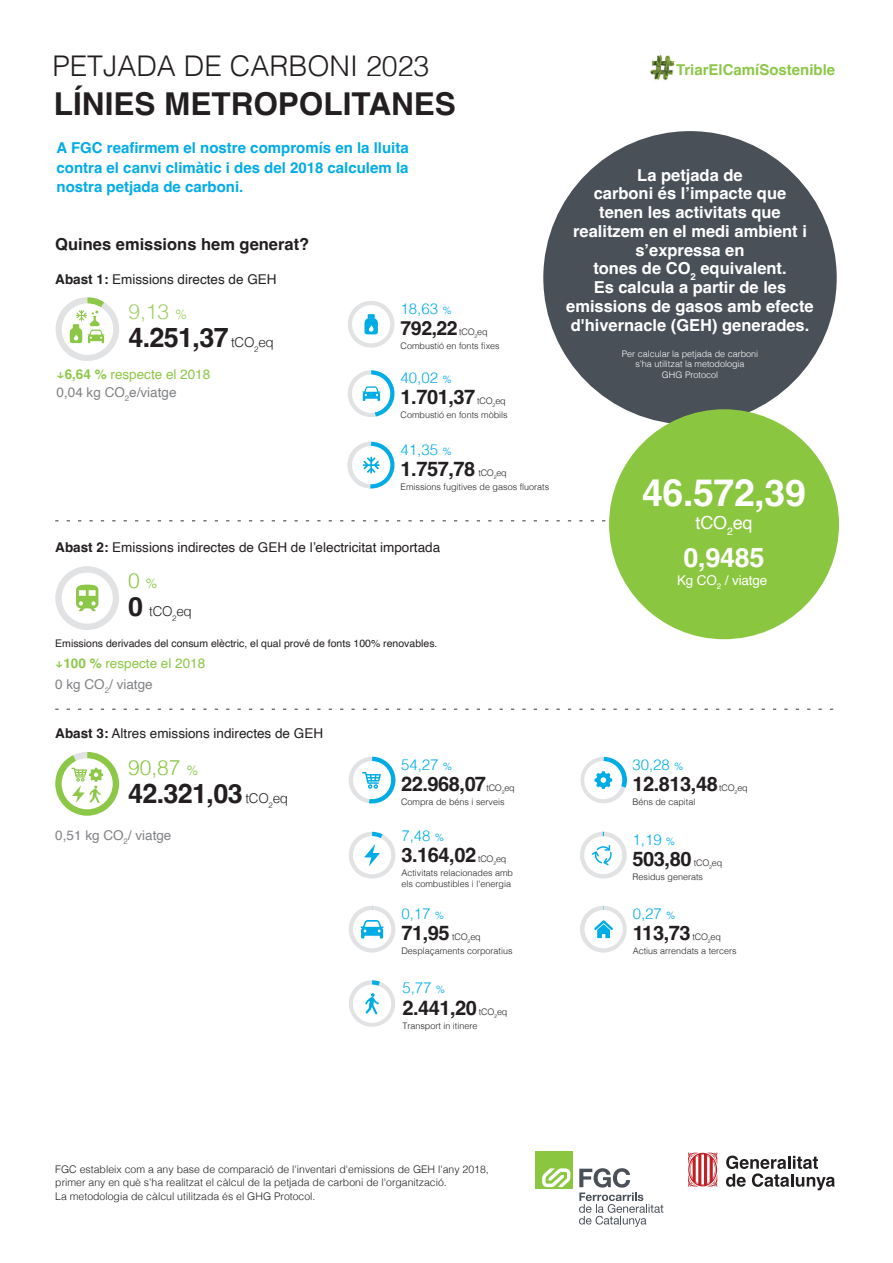
<style>
.page{position:relative;width:893px;height:1263px;background:#fff}
.page>*{position:absolute;margin:0;border:0;box-sizing:border-box;transform-origin:0 0}
.t1{font:700 37.5px "Helvetica";letter-spacing:-.01em;color:#fff}
.t2{font:700 31.5px "Helvetica";color:#231f20}
.t3{font:300 28.5px "Helvetica";color:#231f20}
.t4{font:700 27px "Helvetica";letter-spacing:-.025em;color:#231f20}
.t5{font:700 27px "Helvetica";color:#fff}
.t6{font:300 21px "Helvetica";color:#8cc748}
.t7{font:300 21px "Helvetica";color:#a3d06b}
.t8{font:700 20.1px "Helvetica";letter-spacing:-.025em;color:#231f20}
.t9{font:700 19.5px "Helvetica";color:#231f20}
.t10{font:18px "Helvetica";color:#fff}
.t11{font:700 16.5px/18.8px "Helvetica";color:#fff;text-align:center}
.t12{font:700 16.5px "Helvetica";color:#231f20}
.t13{font:700 15px/19.5px "Helvetica";color:#00ace6;text-align:justify}
.t14{font:300 15px "Helvetica";color:#00ace6}
.t15{font:700 15px "Helvetica";color:#8cc748}
.t16{font:13.5px "Helvetica";color:#231f20}
.t17{font:13.5px/18px "Helvetica";color:#808285}
.t18{font:13.5px "Helvetica";color:#8cc748}
.t19{font:13.5px "Helvetica";letter-spacing:-.01em;color:#fff}
.t20{font:300 13.5px "Helvetica";color:#231f20}
.t21{font:300 10.5px/13.5px "Helvetica";color:#231f20}
.t22{font:10.5px "Helvetica";color:#231f20}
.t23{font:300 9px/13.8px "Helvetica";color:#231f20}
.t24{font:300 9px/10.8px "Helvetica";color:#fff;text-align:center}
.s1{font-weight:700}
.s2{font-size:13.5px}
.s3{font-weight:300;font-size:13.5px}
.s4{font-family:"Montserrat";font-weight:600;color:#8cc748}
.s5{font-weight:700;color:#8cc748}
.s6{color:#8cc748}
.s7{font-size:10.5px}
.s8{font-weight:300;font-size:9px}
.s9{font-weight:700;font-size:27px}
.s10{font-family:"Montserrat";font-weight:600}
</style>
<div class="page">
<div style="left:580px;top:906px;width:47px;height:47px;background:#e1e2e4;border-radius:23px"></div>
<svg style="left:55px;top:520px;width:551px;height:1px"></svg>
<div style="left:543px;top:131px;width:294px;height:293px;background:#495058;border-radius:50%"></div>
<svg style="left:55px;top:709px;width:779px;height:1px"></svg>
<div style="left:55px;top:566px;width:64px;height:64px;background:#e1e2e4;border-radius:32px"></div>
<div style="left:62px;top:573px;width:51px;height:51px;background:#fff;border-radius:50%"></div>
<svg style="left:76px;top:585px;width:22px;height:26px"></svg>
<svg style="left:349px;top:832px;width:47px;height:47px"></svg>
<div style="left:584px;top:910px;width:39px;height:38px;background:#fff;border-radius:50%"></div>
<svg style="left:594px;top:906px;width:19px;height:32px"></svg>
<svg style="left:349px;top:980px;width:46px;height:47px"></svg>
<svg style="left:348px;top:370px;width:47px;height:47px"></svg>
<svg style="left:347px;top:442px;width:47px;height:46px"></svg>
<svg style="left:348px;top:301px;width:47px;height:47px"></svg>
<div style="left:609px;top:409px;width:230px;height:230px;background:#8bc640;border-radius:50%"></div>
<svg style="left:349px;top:906px;width:47px;height:47px"></svg>
<svg style="left:349px;top:757px;width:47px;height:47px"></svg>
<svg style="left:55px;top:752px;width:64px;height:64px"></svg>
<svg style="left:580px;top:832px;width:47px;height:47px"></svg>
<svg style="left:55px;top:297px;width:64px;height:64px"></svg>
<svg style="left:580px;top:757px;width:47px;height:46px"></svg>
<img style="left:650px;top:55px;width:25px;height:25px">
<div style="left:535px;top:1152px;width:37px;height:37px;background:#8bc640"></div>
<svg style="left:542px;top:1168px;width:28px;height:19px"></svg>
<svg style="left:579px;top:1168px;width:84px;height:59px"></svg>
<svg style="left:688px;top:1152px;width:29px;height:35px"></svg>
<svg style="left:726px;top:1155px;width:109px;height:35px"></svg>
<h3 class="t3" style="left:52px;top:42px;width:378px">PETJADA DE CARBONI 2023</h3>
<h2 class="t2" style="left:54px;top:85px;width:403px">LÍNIES METROPOLITANES</h2>
<h3 class="t13" style="left:57px;top:140px;width:354px">A FGC reafirmem el nostre compromís en la lluita contra el canvi climàtic i des del 2018 calculem la nostra petjada de carboni.</h3>
<h3 class="t12" style="left:55px;top:234px;width:255px">Quines emissions hem generat?</h3>
<h3 class="t16" style="left:55px;top:268px;width:223px"><span class="s1">Abast 1:</span> Emissions directes de GEH</h3>
<h3 class="t7" style="left:128px;top:293px;width:60px">9,13 <span class="s2">%</span></h3>
<h3 class="t4" style="left:128px;top:321px;width:147px">4.251,37 <span class="s3">tCO</span><sub>2</sub><span class="s3">eq</span></h3>
<h3 class="t17" style="left:57px;top:366px;width:155px"><span class="s4">↓</span><span class="s5">6,64 %</span> <span class="s6">respecte el 2018<br></span>0,04 kg CO<sub>2</sub>e/viatge</h3>
<h3 class="t14" style="left:401px;top:296px;width:53px">18,63 <span class="s7">%</span></h3>
<h3 class="t9" style="left:401px;top:316px;width:88px">792,22 <span class="s8">tCO</span><sub>2</sub><span class="s8">eq</span></h3>
<p class="t23" style="left:401px;top:338px;width:101px">Combustió en fonts fixes</p>
<h3 class="t14" style="left:401px;top:365px;width:53px">40,02 <span class="s7">%</span></h3>
<h3 class="t8" style="left:401px;top:385px;width:76px">1.701,37</h3>
<p class="t23" style="left:401px;top:394px;width:109px;text-align:right">tCO<sub>2</sub>eq<br>Combustió en fonts mòbils</p>
<h3 class="t14" style="left:401px;top:437px;width:53px">41,35 <span class="s7">%</span></h3>
<h3 class="t8" style="left:401px;top:456px;width:76px">1.757,78</h3>
<p class="t23" style="left:401px;top:465px;width:150px;text-indent:78px">tCO<sub>2</sub>eq<br>Emissions fugitives de gasos fluorats</p>
<h3 class="t16" style="left:55px;top:537px;width:386px"><span class="s1">Abast 2:</span> Emissions indirectes de GEH de l’electricitat importada</h3>
<h3 class="t6" style="left:128px;top:562px;width:31px">0 <span class="s2">%</span></h3>
<h3 class="t20" style="left:128px;top:600px;width:65px"><span class="s9">0</span> tCO<sub>2</sub>eq</h3>
<p class="t22" style="left:55px;top:635px;width:384px">Emissions derivades del consum elèctric, el qual prové de fonts 100% renovables.</p>
<h3 class="t18" style="left:55px;top:653px;width:151px"><span class="s10">↓</span><span class="s1">100 %</span> respecte el 2018</h3>
<h3 class="t17" style="left:55px;top:675px;width:99px">0 kg CO<sub>2</sub>/ viatge</h3>
<h3 class="t16" style="left:55px;top:723px;width:269px"><span class="s1">Abast 3:</span> Altres emissions indirectes de GEH</h3>
<h3 class="t6" style="left:128px;top:749px;width:72px">90,87 <span class="s2">%</span></h3>
<h3 class="t4" style="left:128px;top:777px;width:162px">42.321,03 <span class="s3">tCO</span><sub>2</sub><span class="s3">eq</span></h3>
<h3 class="t17" style="left:55px;top:826px;width:118px">0,51 kg CO<sub>2</sub>/ viatge</h3>
<h3 class="t14" style="left:401px;top:752px;width:53px">54,27 <span class="s7">%</span></h3>
<h3 class="t8" style="left:401px;top:772px;width:86px">22.968,07</h3>
<p class="t23" style="left:401px;top:781px;width:115px;text-indent:85px">tCO<sub>2</sub>eq<br>Compra de béns i serveis</p>
<h3 class="t14" style="left:401px;top:823px;width:44px">7,48 <span class="s7">%</span></h3>
<h3 class="t8" style="left:401px;top:843px;width:76px">3.164,02</h3>
<p class="t23" style="left:401px;top:851px;width:113px;text-indent:77px">tCO<sub>2</sub>eq<br>Activitats relacionades amb</p>
<p class="t23" style="left:401px;top:876px;width:111px">els combustibles i l'energia</p>
<h3 class="t14" style="left:401px;top:901px;width:44px">0,17 <span class="s7">%</span></h3>
<h3 class="t8" style="left:401px;top:921px;width:50px">71,95</h3>
<p class="t23" style="left:401px;top:929px;width:113px;text-indent:51px">tCO<sub>2</sub>eq<br>Desplaçaments corporatius</p>
<h3 class="t14" style="left:402px;top:975px;width:44px">5,77 <span class="s7">%</span></h3>
<h3 class="t8" style="left:402px;top:995px;width:76px">2.441,20</h3>
<p class="t23" style="left:479px;top:1004px;width:30px">tCO<sub>2</sub>eq</p>
<p class="t23" style="left:402px;top:1018px;width:77px">Transport in itinere</p>
<h3 class="t15" style="left:676px;top:61px;width:161px">TriarElCamíSostenible</h3>
<h3 class="t11" style="left:566px;top:167px;width:249px">La petjada de<br>carboni és l’impacte que<br>tenen les activitats que realitzem en el medi ambient i s’expressa en<br>tones de CO<sub>2</sub> equivalent.<br>Es calcula a partir de les emissions de gasos amb efecte d'hivernacle (GEH) generades.</h3>
<p class="t24" style="left:622px;top:347px;width:138px">Per calcular la petjada de carboni s’ha utilitzat la metodologia<br>GHG Protocol</p>
<h1 class="t1" style="left:642px;top:470px;width:165px">46.572,39</h1>
<h3 class="t10" style="left:695px;top:508px;width:59px">tCO<sub>2</sub>eq</h3>
<h3 class="t5" style="left:683px;top:541px;width:83px">0,9485</h3>
<h3 class="t19" style="left:677px;top:570px;width:92px">Kg CO<sub>2</sub> / viatge</h3>
<h3 class="t14" style="left:632px;top:752px;width:53px">30,28 <span class="s7">%</span></h3>
<h3 class="t8" style="left:632px;top:772px;width:87px">12.813,48</h3>
<p class="t23" style="left:719px;top:781px;width:30px">tCO<sub>2</sub>eq</p>
<p class="t23" style="left:632px;top:794px;width:65px">Béns de capital</p>
<h3 class="t14" style="left:633px;top:827px;width:44px">1,19 <span class="s7">%</span></h3>
<h3 class="t8" style="left:633px;top:847px;width:61px">503,80</h3>
<p class="t23" style="left:633px;top:856px;width:91px;text-indent:61px">tCO<sub>2</sub>eq<br>Residus generats</p>
<h3 class="t14" style="left:633px;top:901px;width:44px">0,27 <span class="s7">%</span></h3>
<h3 class="t8" style="left:633px;top:921px;width:59px">113,73</h3>
<p class="t23" style="left:633px;top:929px;width:106px;text-indent:60px">tCO<sub>2</sub>eq<br>Actius arrendats a tercers</p>
<p class="t21" style="left:55px;top:1161px;width:435px">FGC estableix com a any base de comparació de l'inventari d'emissions de GEH l'any 2018, primer any en què s'ha realitzat el càlcul de la petjada de carboni de l'organització.<br>La metodologia de càlcul utilitzada és el GHG Protocol.</p>
</div>
